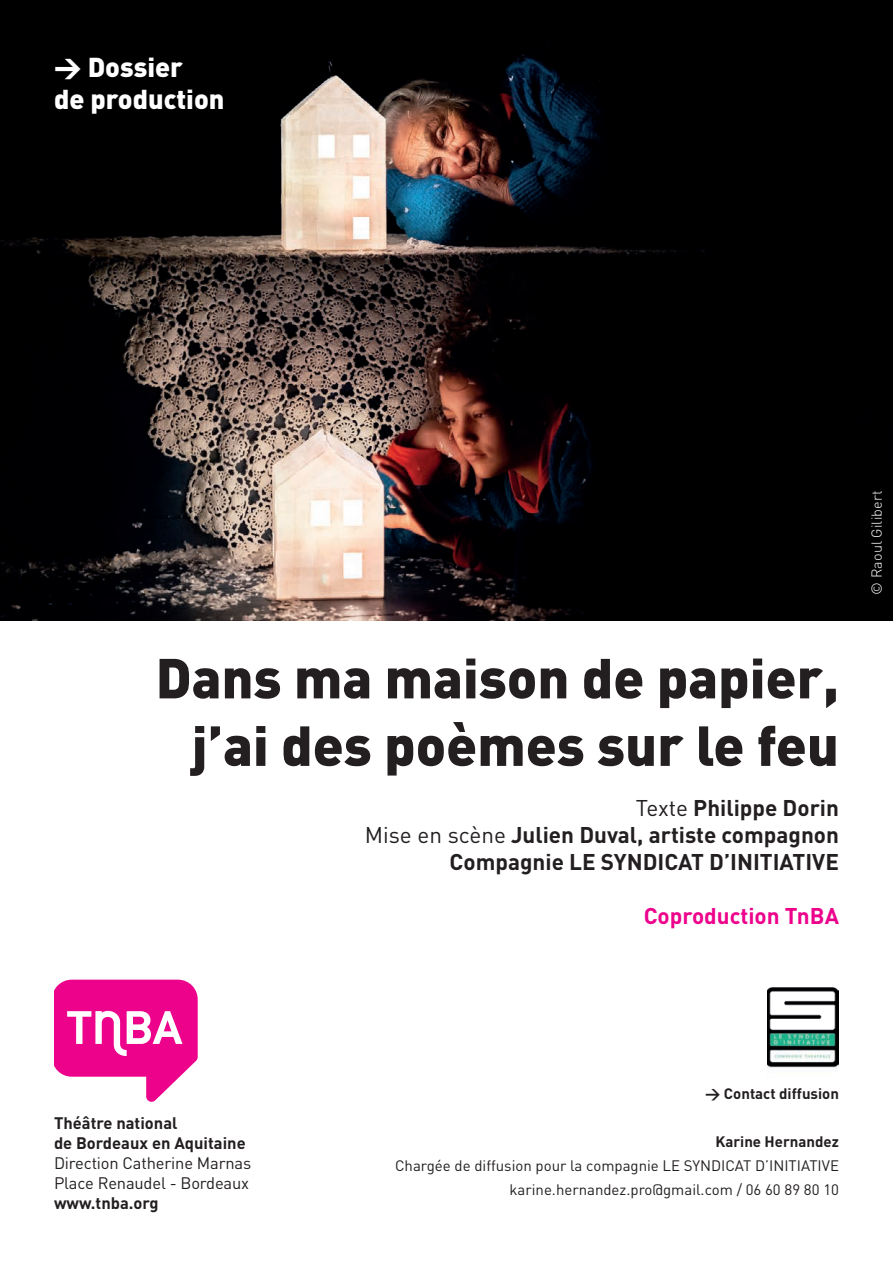
<style>
.page{position:relative;width:893px;height:1263px;background:#fff}
.page>*{position:absolute;margin:0;border:0;box-sizing:border-box;transform-origin:0 0}
.t1{font:900 55.5px/67.5px "DIN";color:#231f20;text-align:right}
.t2{font:900 27px/32.4px "DIN";color:#fff}
.t3{font:700 22.5px/27px "DIN";color:#231f20;text-align:right}
.t4{font:700 22.5px "DIN";color:#ed028c}
.t5{font:700 16.5px/19.8px "DIN";color:#231f20}
.t6{font:16.5px/19.8px "DIN";letter-spacing:-.01em;color:#231f20}
.t7{font:15px/24px "DIN";color:#231f20;text-align:right}
.t8{font:700 15px "DIN";color:#231f20}
.t9{font:300 14.4px "DIN";letter-spacing:.01em;color:#fff}
.s1{font-weight:400}
</style>
<div class="page">
<img style="left:0;top:0;width:893px;height:621px">
<svg style="left:54px;top:980px;width:144px;height:122px"></svg>
<img style="left:767px;top:987px;width:72px;height:82px">
<h2 class="t2" style="left:54px;top:49px;width:172px">&gt; Dossier<br>de production</h2>
<h1 class="t1" style="left:156px;top:642px;width:685px">Dans ma maison de papier, j’ai des poèmes sur le feu</h1>
<h3 class="t3" style="left:365px;top:793px;width:476px"><span class="s1">Texte</span> Philippe Dorin<br><span class="s1">Mise en scène</span> Julien Duval, artiste compagnon<br>Compagnie LE SYNDICAT D’INITIATIVE</h3>
<h3 class="t4" style="left:644px;top:901px;width:197px">Coproduction TnBA</h3>
<p class="t9" style="left:868px;top:595px;width:106px;rotate:-90deg">© Raoul Gilibert</p>
<p class="t5" style="left:54px;top:1113px;width:193px">Théâtre national<br>de Bordeaux en Aquitaine</p>
<p class="t6" style="left:54px;top:1153px;width:199px">Direction Catherine Marnas<br>Place Renaudel - Bordeaux</p>
<p class="t5" style="left:54px;top:1192px;width:106px">www.tnba.org</p>
<p class="t8" style="left:705px;top:1083px;width:135px">&gt; Contact diffusion</p>
<p class="t8" style="left:715px;top:1131px;width:125px">Karine Hernandez</p>
<p class="t7" style="left:395px;top:1153px;width:445px">Chargée de diffusion pour la compagnie LE SYNDICAT D’INITIATIVE karine.hernandez.pro@gmail.com / 06 60 89 80 10</p>
</div>
